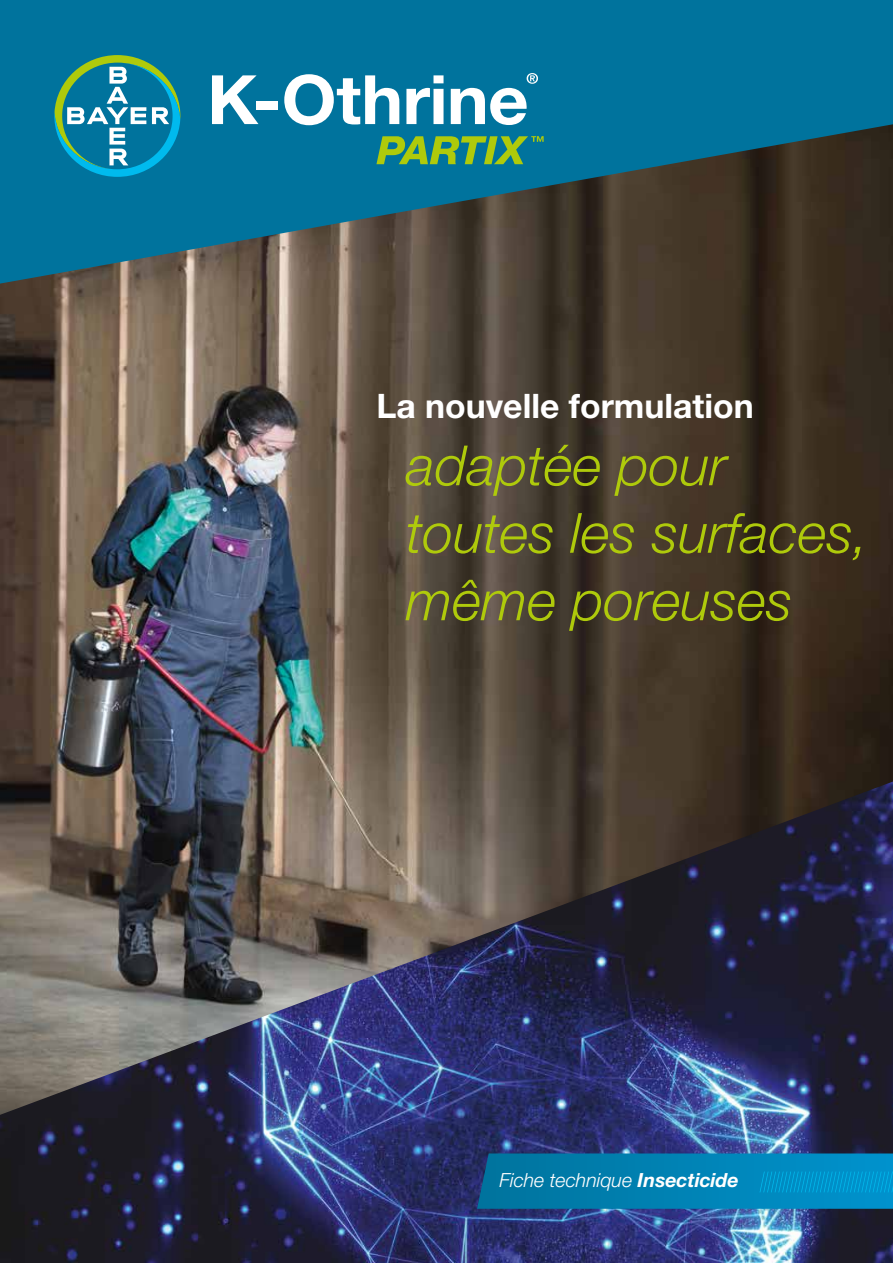
<style>
.page{position:relative;width:893px;height:1263px;background:#fff}
.page>*{position:absolute;margin:0;border:0;box-sizing:border-box;transform-origin:0 0}
.t1{font:italic 300 55.5px/67.5px "Helvetica Neue LT Std";color:#afca0b}
.t2{font:700 33.75px "Helvetica Neue LT Std";color:#fff}
.t3{font:italic 300 19.5px "Helvetica Neue LT Std";color:#fff}
.s1{font-weight:700}
</style>
<div class="page">
<img style="left:0;top:284px;width:893px;height:497px">
<img style="left:0;top:781px;width:893px;height:482px">
<svg style="left:477px;top:1153px;width:416px;height:56px;background:#0182b4"></svg>
<svg style="left:0;top:0;width:893px;height:284px;background:#186179"></svg>
<svg style="left:54px;top:55px;width:126px;height:122px;background:#298fa1"></svg>
<svg style="left:212px;top:75px;width:46px;height:49px"></svg>
<div style="left:257px;top:101px;width:21px;height:9px;background:#fff"></div>
<svg style="left:284px;top:74px;width:115px;height:51px"></svg>
<svg style="left:406px;top:75px;width:37px;height:49px"></svg>
<svg style="left:451px;top:73px;width:87px;height:52px"></svg>
<svg style="left:376px;top:136px;width:168px;height:28px;background:#569e54"></svg>
<p class="t2" style="left:376px;top:385px;width:379px">La nouvelle formulation</p>
<p class="t1" style="left:406px;top:431px;width:464px">adaptée pour toutes les surfaces, même poreuses</p>
<p class="t3" style="left:500px;top:1168px;width:241px">Fiche technique <span class="s1">Insecticide</span></p>
</div>
